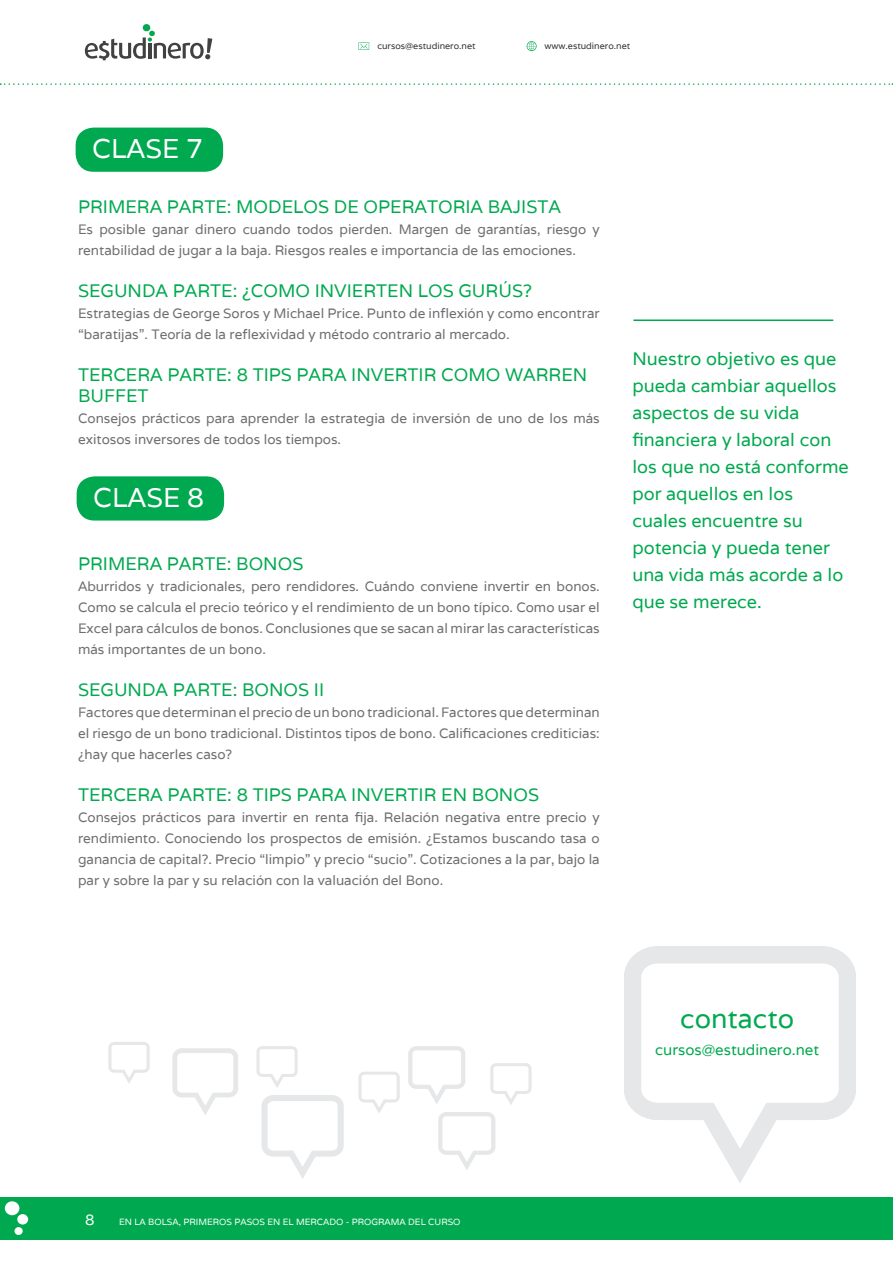
<style>
.page{position:relative;width:893px;height:1263px;background:#fff}
.page>*{position:absolute;margin:0;border:0;box-sizing:border-box;transform-origin:0 0}
.t1{font:27px "Varela";color:#fff}
.t2{font:27px "Varela";color:#00a94f}
.t3{font:18px/27px "Varela";color:#00a94f}
.t4{font:15px "Varela";color:#00a94f}
.t5{font:15px "Varela";color:#fff}
.t6{font:13.5px/21px "Varela";color:#6d6e71}
.t7{font:9px "Varela";color:#fff}
.t8{font:9px "Varela";color:#333}
</style>
<div class="page">
<svg style="left:0;top:83px;width:893px;height:2px"></svg>
<div style="left:0;top:1197px;width:893px;height:43px;background:#00a94f"></div>
<svg style="left:527px;top:41px;width:10px;height:10px"></svg>
<svg style="left:359px;top:42px;width:10px;height:8px"></svg>
<div style="left:143px;top:24px;width:7px;height:7px;background:#00a94f;border-radius:50%"></div>
<svg style="left:85px;top:31px;width:127px;height:29px"></svg>
<div style="left:14px;top:1227px;width:9px;height:8px;background:#fff;border-radius:50%"></div>
<div style="left:17px;top:1214px;width:11px;height:10px;background:#fff;border-radius:50%"></div>
<div style="left:5px;top:1201px;width:14px;height:14px;background:#fff;border-radius:50%"></div>
<hr style="left:633px;top:319px;width:200px;height:2px;background:#00a94f">
<div style="left:76px;top:128px;width:147px;height:44px;background:#00a94f;border-radius:18px"></div>
<div style="left:77px;top:476px;width:147px;height:45px;background:#00a94f;border-radius:18px"></div>
<svg style="left:624px;top:946px;width:232px;height:237px"></svg>
<svg style="left:438px;top:1112px;width:57px;height:58px"></svg>
<svg style="left:408px;top:1046px;width:57px;height:58px"></svg>
<svg style="left:256px;top:1046px;width:42px;height:42px"></svg>
<svg style="left:359px;top:1072px;width:41px;height:41px"></svg>
<svg style="left:490px;top:1063px;width:41px;height:42px"></svg>
<svg style="left:108px;top:1042px;width:42px;height:41px"></svg>
<svg style="left:261px;top:1095px;width:83px;height:84px"></svg>
<svg style="left:172px;top:1048px;width:66px;height:67px"></svg>
<h1 class="t1" style="left:92px;top:130px;width:113px">CLASE 7</h1>
<p class="t8" style="left:377px;top:40px;width:100px">cursos@estudinero.net</p>
<p class="t8" style="left:544px;top:40px;width:87px">www.estudinero.net</p>
<h2 class="t3" style="left:78px;top:193px;width:484px">PRIMERA PARTE: MODELOS DE OPERATORIA BAJISTA</h2>
<p class="t6" style="left:78px;top:219px;width:523px">Es posible ganar dinero cuando todos pierden. Margen de garantías, riesgo y rentabilidad de jugar a la baja. Riesgos reales e importancia de las emociones.</p>
<h2 class="t3" style="left:78px;top:277px;width:456px">SEGUNDA PARTE: ¿COMO INVIERTEN LOS GURÚS?</h2>
<p class="t6" style="left:78px;top:303px;width:523px">Estrategias de George Soros y Michael Price. Punto de inflexión y como encontrar “baratijas”. Teoría de la reflexividad y método contrario al mercado.</p>
<h2 class="t3" style="left:78px;top:364px;width:511px;line-height:21px">TERCERA PARTE: 8 TIPS PARA INVERTIR COMO WARREN<br>BUFFET</h2>
<p class="t6" style="left:78px;top:408px;width:523px">Consejos prácticos para aprender la estrategia de inversión de uno de los más exitosos inversores de todos los tiempos.</p>
<h1 class="t1" style="left:93px;top:479px;width:113px">CLASE 8</h1>
<h2 class="t3" style="left:78px;top:550px;width:227px">PRIMERA PARTE: BONOS</h2>
<p class="t6" style="left:78px;top:576px;width:523px;text-align:justify">Aburridos y tradicionales, pero rendidores. Cuándo conviene invertir en bonos.<br>Como se calcula el precio teórico y el rendimiento de un bono típico. Como usar el Excel para cálculos de bonos. Conclusiones que se sacan al mirar las características más importantes de un bono.</p>
<h2 class="t3" style="left:78px;top:676px;width:248px">SEGUNDA PARTE: BONOS II</h2>
<p class="t6" style="left:78px;top:702px;width:523px;text-align:justify">Factores que determinan el precio de un bono tradicional. Factores que determinan el riesgo de un bono tradicional. Distintos tipos de bono. Calificaciones crediticias: ¿hay que hacerles caso?</p>
<h2 class="t3" style="left:78px;top:781px;width:463px">TERCERA PARTE: 8 TIPS PARA INVERTIR EN BONOS</h2>
<p class="t6" style="left:78px;top:807px;width:523px;text-align:justify">Consejos prácticos para invertir en renta fija. Relación negativa entre precio y rendimiento. Conociendo los prospectos de emisión. ¿Estamos buscando tasa o ganancia de capital?. Precio “limpio” y precio “sucio”. Cotizaciones a la par, bajo la par y sobre la par y su relación con la valuación del Bono.</p>
<h2 class="t3" style="left:632px;top:345px;width:218px">Nuestro objetivo es que pueda cambiar aquellos aspectos de su vida financiera y laboral con los que no está conforme por aquellos en los cuales encuentre su potencia y pueda tener una vida más acorde a lo que se merece.</h2>
<h1 class="t2" style="left:680px;top:1000px;width:115px">contacto</h1>
<p class="t4" style="left:655px;top:1039px;width:165px">cursos@estudinero.net</p>
<p class="t5" style="left:85px;top:1210px;width:11px">8</p>
<p class="t7" style="left:119px;top:1215px;width:343px">EN LA BOLSA, PRIMEROS PASOS EN EL MERCADO - PROGRAMA DEL CURSO</p>
</div>
